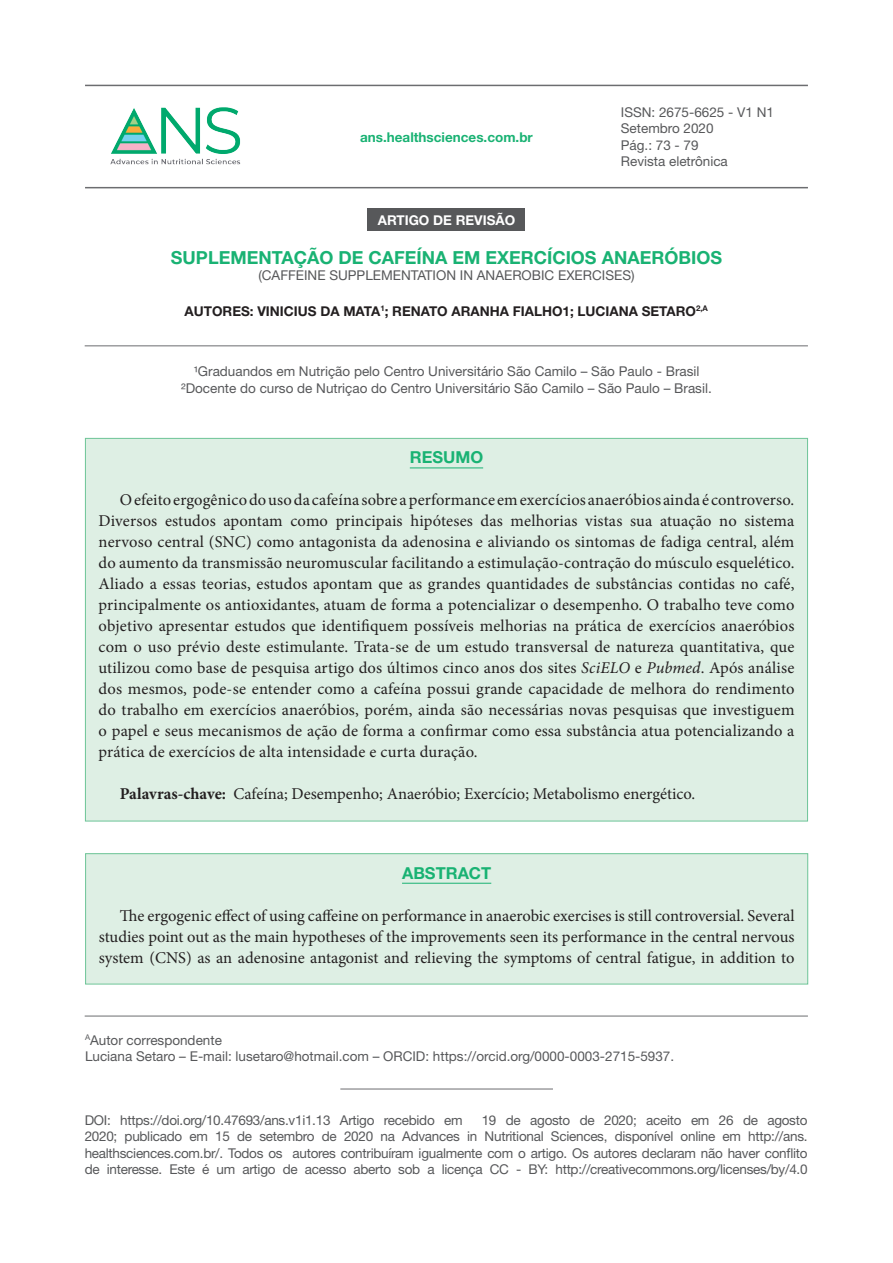
<style>
.page{position:relative;width:893px;height:1263px;background:#fff}
.page>*{position:absolute;margin:0;border:0;box-sizing:border-box;transform-origin:0 0}
.t1{font:700 18px "Helvetica Neue";color:#19b273}
.t2{font:16.5px/21px "Minion Pro";color:#231f20;text-align:justify}
.t3{font:700 16.5px "Helvetica Neue LT Std";color:#19b273}
.t4{font:13.5px/16.5px "Helvetica Neue LT Std";color:#57585a}
.t5{font:700 13.5px "Helvetica Neue";color:#231f20}
.t6{font:13.5px "Helvetica Neue LT Std";letter-spacing:-.02em;color:#57585a}
.t7{font:700 13.5px "Helvetica Neue";color:#19b273}
.t8{font:700 13.5px "Helvetica Neue";color:#fff}
.s1{font-style:italic}
.s2{font-weight:700}
</style>
<div class="page">
<hr style="left:85px;top:187px;width:723px;height:1px;background:#6c6d70">
<hr style="left:85px;top:85px;width:723px;height:1px;background:#6c6d70">
<img style="left:110px;top:107px;width:131px;height:58px">
<div style="left:85px;top:438px;width:723px;height:384px;background:#deefe4"></div>
<div style="left:368px;top:208px;width:157px;height:23px;background:#57585a"></div>
<hr style="left:85px;top:345px;width:723px;height:1px;background:#6c6d70">
<hr style="left:85px;top:1016px;width:723px;height:1px;background:#6c6d70">
<hr style="left:340px;top:1089px;width:213px;height:1px;background:#6c6d70">
<div style="left:85px;top:853px;width:723px;height:132px;background:#deefe4"></div>
<p class="t7" style="left:360px;top:129px;width:174px">ans.healthsciences.com.br</p>
<p class="t8" style="left:378px;top:212px;width:139px">ARTIGO DE REVISÃO</p>
<p class="t4" style="left:621px;top:103px;width:155px">ISSN: 2675-6625 - V1 N1<br>Setembro 2020<br>Pág.: 73 - 79<br>Revista eletrônica</p>
<p class="t1" style="left:171px;top:246px;width:552px">SUPLEMENTAÇÃO DE CAFEÍNA EM EXERCÍCIOS ANAERÓBIOS</p>
<p class="t4" style="left:258px;top:267px;width:378px">(CAFFEINE SUPPLEMENTATION IN ANAEROBIC EXERCISES)</p>
<p class="t5" style="left:185px;top:302px;width:525px">AUTORES: VINICIUS DA MATA<sup>1</sup>; RENATO ARANHA FIALHO1; LUCIANA SETARO<sup>2,A</sup></p>
<p class="t4" style="left:181px;top:363px;width:532px;text-align:center">¹Graduandos em Nutrição pelo Centro Universitário São Camilo – São Paulo - Brasil<br>²Docente do curso de Nutriçao do Centro Universitário São Camilo – São Paulo – Brasil.</p>
<p class="t3" style="left:410px;top:447px;width:75px">RESUMO</p>
<p class="t2" style="left:99px;top:490px;width:697px;text-indent:21px">O efeito ergogênico do uso da cafeína sobre a performance em exercícios anaeróbios ainda é controverso.<br>Diversos estudos apontam como principais hipóteses das melhorias vistas sua atuação no sistema nervoso central (SNC) como antagonista da adenosina e aliviando os sintomas de fadiga central, além do aumento da transmissão neuromuscular facilitando a estimulação-contração do músculo esquelético.<br>Aliado a essas teorias, estudos apontam que as grandes quantidades de substâncias contidas no café, principalmente os antioxidantes, atuam de forma a potencializar o desempenho. O trabalho teve como objetivo apresentar estudos que identifiquem possíveis melhorias na prática de exercícios anaeróbios com o uso prévio deste estimulante. Trata-se de um estudo transversal de natureza quantitativa, que utilizou como base de pesquisa artigo dos últimos cinco anos dos sites <span class="s1">SciELO</span> e <span class="s1">Pubmed</span>. Após análise dos mesmos, pode-se entender como a cafeína possui grande capacidade de melhora do rendimento do trabalho em exercícios anaeróbios, porém, ainda são necessárias novas pesquisas que investiguem o papel e seus mecanismos de ação de forma a confirmar como essa substância atua potencializando a prática de exercícios de alta intensidade e curta duração.</p>
<p class="t2" style="left:120px;top:784px;width:577px"><span class="s2">Palavras-chave:</span> Cafeína; Desempenho; Anaeróbio; Exercício; Metabolismo energético.</p>
<p class="t3" style="left:402px;top:862px;width:91px">ABSTRACT</p>
<p class="t2" style="left:99px;top:905px;width:697px;text-indent:21px">The ergogenic effect of using caffeine on performance in anaerobic exercises is still controversial. Several studies point out as the main hypotheses of the improvements seen its performance in the central nervous system (CNS) as an adenosine antagonist and relieving the symptoms of central fatigue, in addition to</p>
<p class="t4" style="left:85px;top:1031px;width:591px"><sup>A</sup>Autor correspondente<br>Luciana Setaro – E-mail: lusetaro@hotmail.com – ORCID: https://orcid.org/0000-0003-2715-5937.</p>
<p class="t6" style="left:85px;top:1112px;width:379px">DOI: https://doi.org/10.47693/ans.v1i1.13 Artigo recebido em</p>
<p class="t4" style="left:85px;top:1112px;width:724px;text-align:justify;text-indent:397px">19 de agosto de 2020; aceito em 26 de agosto 2020; publicado em 15 de setembro de 2020 na Advances in Nutritional Sciences, disponível online em http://ans. healthsciences.com.br/. Todos os autores contribuíram igualmente com o artigo. Os autores declaram não haver conflito de interesse. Este é um artigo de acesso aberto sob a licença CC - BY: http://creativecommons.org/licenses/by/4.0</p>
</div>
